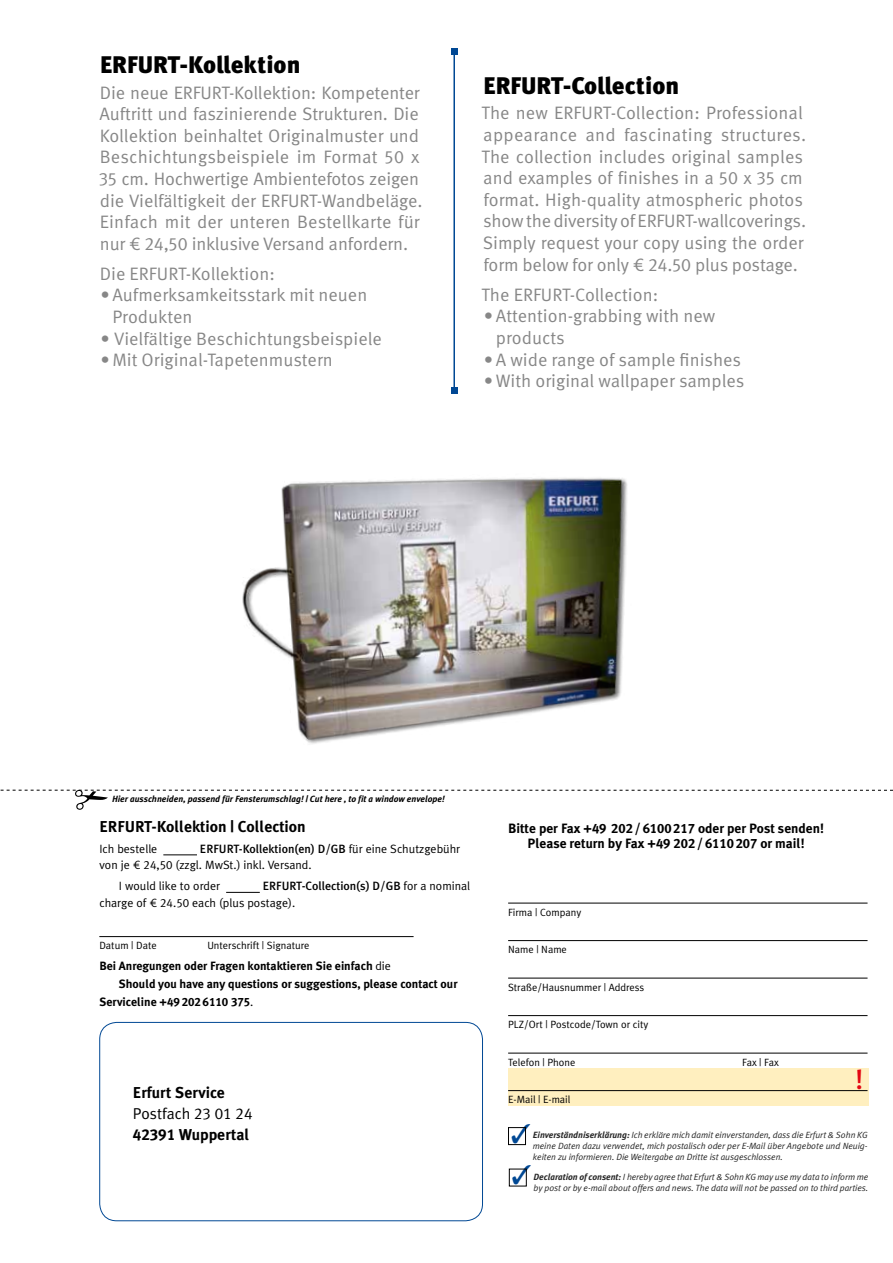
<style>
.page{position:relative;width:893px;height:1263px;background:#fff}
.page>*{position:absolute;margin:0;border:0;box-sizing:border-box;transform-origin:0 0}
.t1{font:27.75px "Meta Plus Medium Caps";color:#e30613}
.t2{font:900 24px "Meta Pro";color:#000}
.t3{font:18px/21.6px "Meta Pro";letter-spacing:-.005em;color:#878787}
.t4{font:700 15.75px "Meta Plus";color:#000}
.t5{font:15.75px "Meta Plus Normal";color:#000}
.t6{font:700 13.5px/15px "Meta Plus";color:#000;text-align:center}
.t7{font:700 12px "Meta Plus";color:#000}
.t8{font:12px/21px "Meta Plus Normal";color:#000}
.t9{font:500 12px "Meta Plus";letter-spacing:-.005em;color:#000}
.t10{font:10.5px "Meta Plus Normal";color:#000}
.t11{font:italic 9px/10.8px "Meta Plus Normal";letter-spacing:-.005em;color:#000;text-align:justify}
.t12{font:italic 700 9px "Meta Plus";color:#000}
.s1{font-weight:400;font-size:14.25px;color:#878787}
.s2{font-family:"Meta Plus Bold Caps";font-weight:400}
.s3{font-family:"Meta Plus Normal";font-weight:400}
.s4{font-family:"Meta Plus Euro"}
.s5{font-family:"Meta Plus Normal Caps"}
.s6{font-family:"Meta Plus";font-weight:700}
</style>
<div class="page">
<hr style="left:453px;top:52px;width:2px;height:338px;background:#004894">
<svg style="left:451px;top:49px;width:6px;height:6px"></svg>
<svg style="left:451px;top:387px;width:6px;height:6px"></svg>
<svg style="left:0;top:790px;width:893px;height:20px"></svg>
<div style="left:508px;top:1068px;width:361px;height:37px;background:#ffefbf"></div>
<hr style="left:163px;top:854px;width:34px;height:1px;background:#000">
<hr style="left:226px;top:892px;width:34px;height:1px;background:#000">
<div style="left:99px;top:1022px;width:384px;height:199px;border:1px solid #004894;border-radius:17px"></div>
<div style="left:508px;top:1127px;width:18px;height:18px;border:1px solid #000"></div>
<hr style="left:508px;top:903px;width:359px;height:1px;background:#000">
<hr style="left:508px;top:940px;width:359px;height:1px;background:#000">
<hr style="left:508px;top:978px;width:359px;height:1px;background:#000">
<hr style="left:508px;top:1015px;width:359px;height:1px;background:#000">
<hr style="left:508px;top:1053px;width:359px;height:1px;background:#000">
<hr style="left:508px;top:1090px;width:359px;height:1px;background:#000">
<hr style="left:99px;top:936px;width:315px;height:1px;background:#000">
<div style="left:509px;top:1169px;width:18px;height:17px;border:1px solid #000"></div>
<img style="left:242px;top:478px;width:385px;height:266px">
<svg style="left:512px;top:1127px;width:14px;height:16px"></svg>
<h2 class="t2" style="left:100px;top:45px;width:202px">ERFURT-Kollektion</h2>
<p class="t3" style="left:99px;top:80px;width:325px">Die neue ERFURT-Kollektion: Kompetenter Auftritt und faszinierende Strukturen. Die Kollektion beinhaltet Originalmuster und Beschichtungsbeispiele im Format 50 x 35 cm. Hochwertige Ambientefotos zeigen die Vielfältigkeit der ERFURT-Wandbeläge.<br>Einfach mit der unteren Bestellkarte für nur € 24,50 inklusive Versand anfordern.</p>
<p class="t3" style="left:100px;top:262px;width:176px">Die ERFURT-Kollektion:</p>
<p class="t3" style="left:112px;top:283px;width:256px;text-indent:-12px">• Aufmerksamkeitsstark mit neuen<br>Produkten</p>
<p class="t3" style="left:101px;top:326px;width:283px">• Vielfältige Beschichtungsbeispiele</p>
<p class="t3" style="left:101px;top:348px;width:234px">• Mit Original-Tapetenmustern</p>
<h2 class="t2" style="left:483px;top:66px;width:199px">ERFURT-Collection<span class="s1">  </span></h2>
<p class="t3" style="left:482px;top:101px;width:326px">The new ERFURT-Collection: Professional appearance and fascinating structures.<br>The collection includes original samples and examples of finishes in a 50 x 35 cm format. High-quality atmospheric photos show the diversity of ERFURT-wallcoverings.<br>Simply request your copy using the order form below for only € 24.50 plus postage.  </p>
<p class="t3" style="left:482px;top:283px;width:180px">The ERFURT-Collection:  </p>
<p class="t3" style="left:496px;top:304px;width:221px;text-indent:-12px">• Attention-grabbing with new products  </p>
<p class="t3" style="left:484px;top:347px;width:261px">• A wide range of sample finishes  </p>
<p class="t3" style="left:484px;top:369px;width:262px">• With original wallpaper samples</p>
<p class="t12" style="left:112px;top:794px;width:334px">Hier ausschneiden, passend für Fensterumschlag! | Cut here , to fit a window envelope!</p>
<p class="t4" style="left:99px;top:817px;width:208px">ERFURT-Kollektion <span class="s2">|</span> Collection</p>
<p class="t8" style="left:99px;top:838px;width:59px">Ich bestelle</p>
<p class="t9" style="left:200px;top:842px;width:262px">ERFURT-Kollektion(en) D/GB <span class="s3">für eine Schutzgebühr</span></p>
<p class="t8" style="left:119px;top:854px;width:194px;text-indent:-20px">von je <span class="s4">1</span> <span class="s5">24,50</span> (zzgl. MwSt.) inkl. Versand.<br>I would like to order</p>
<p class="t6" style="left:508px;top:820px;width:318px">Bitte per Fax <span class="s2">+49 202/6100217</span> oder per Post senden!<br>Please return by Fax <span class="s2">+49 202/6110207</span> or mail!</p>
<p class="t9" style="left:263px;top:879px;width:209px">ERFURT-Collection(s) D/GB <span class="s3">for a nominal</span></p>
<p class="t8" style="left:99px;top:892px;width:197px">charge of <span class="s4">1</span> <span class="s5">24.50</span> each (plus postage).</p>
<p class="t10" style="left:508px;top:906px;width:75px">Firma | Company</p>
<p class="t10" style="left:508px;top:943px;width:60px">Name | Name</p>
<p class="t10" style="left:508px;top:981px;width:138px">Straße/Hausnummer | Address</p>
<p class="t10" style="left:508px;top:1018px;width:142px">PLZ/Ort | Postcode/Town or city</p>
<p class="t10" style="left:508px;top:1056px;width:69px">Telefon | Phone</p>
<p class="t10" style="left:742px;top:1056px;width:38px">Fax | Fax</p>
<p class="t10" style="left:508px;top:1093px;width:64px">E-Mail | E-mail</p>
<p class="t10" style="left:99px;top:939px;width:59px">Datum | Date</p>
<p class="t10" style="left:207px;top:939px;width:104px">Unterschrift | Signature</p>
<p class="t7" style="left:99px;top:959px;width:293px">Bei Anregungen oder Fragen kontaktieren Sie einfach <span class="s3">die</span></p>
<p class="t7" style="left:119px;top:977px;width:340px">Should you have any questions or suggestions, please contact our</p>
<p class="t7" style="left:99px;top:995px;width:156px">Serviceline +<span class="s2">49 202 6110 375</span><span class="s3">.</span></p>
<h1 class="t1" style="left:856px;top:1064px;width:9px">!</h1>
<p class="t4" style="left:133px;top:1083px;width:94px">Erfurt Service</p>
<p class="t5" style="left:133px;top:1104px;width:121px">Postfach <span class="s5">23 01 24</span></p>
<p class="t4" style="left:133px;top:1125px;width:118px"><span class="s2">42391</span> Wuppertal</p>
<p class="t11" style="left:533px;top:1129px;width:336px"><span class="s6">Einverständniserklärung:</span> Ich erkläre mich damit einverstanden, dass die Erfurt &amp; Sohn KG meine Daten dazu verwendet, mich postalisch oder per E-Mail über Angebote und Neuig&shy;keiten zu informieren. Die Weitergabe an Dritte ist ausgeschlossen.</p>
<p class="t11" style="left:512px;top:1182px;width:358px"><sup>✓</sup> by post or by e-mail about offers and news. The data will not be passed on to third parties.</p>
<p class="t11" style="left:534px;top:1171px;width:336px"><span class="s6">Declaration of consent:</span> I hereby agree that Erfurt &amp; Sohn KG may use my data to inform me</p>
</div>
